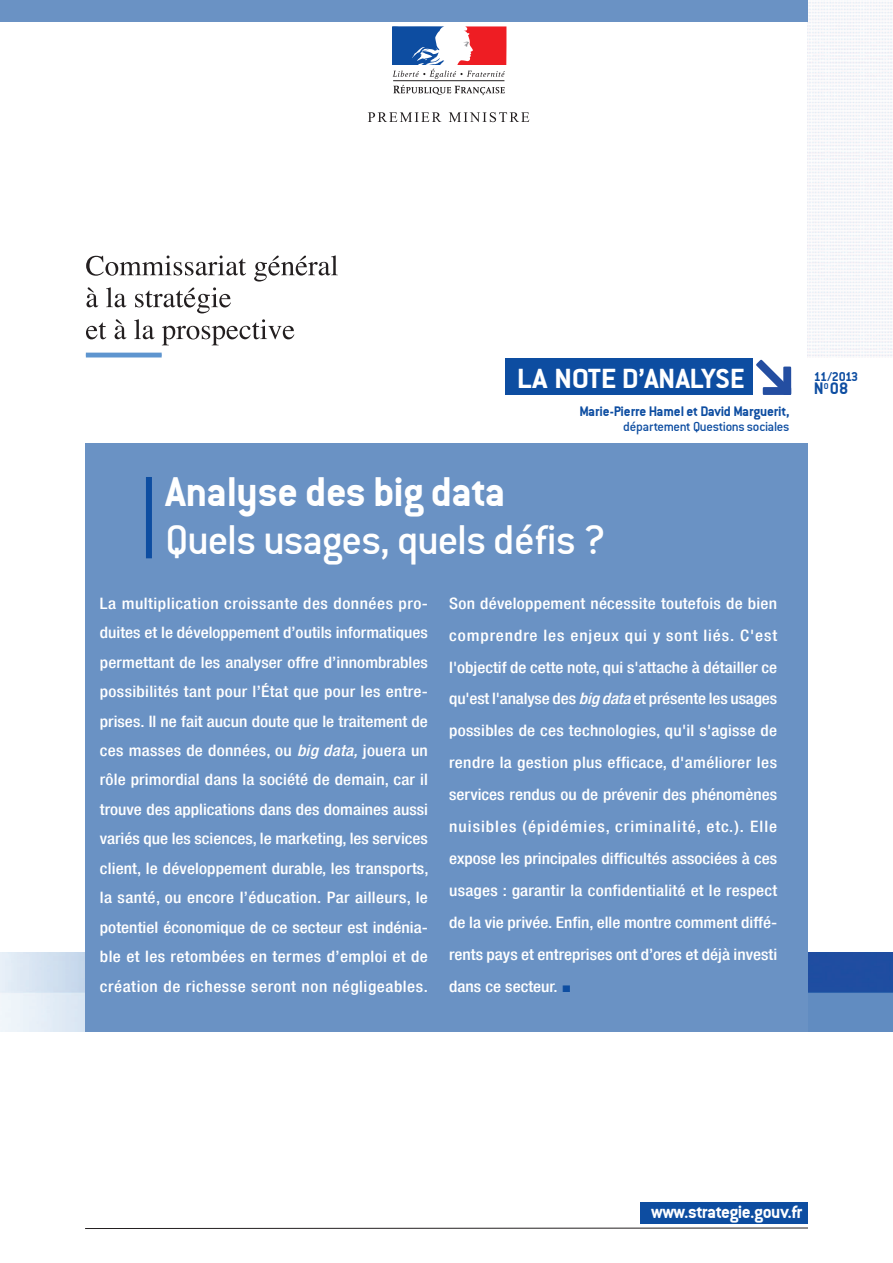
<style>
.page{position:relative;width:893px;height:1263px;background:#fff}
.page>*{position:absolute;margin:0;border:0;box-sizing:border-box;transform-origin:0 0}
.t1{font:45px "Conduit Md ITCTT Medium";letter-spacing:-.025em;color:#fff}
.t2{font:45px "Conduit ITCTT Bold";letter-spacing:-.01em;color:#fff}
.t3{font:30px "Conduit ITCTT Bold";letter-spacing:-.01em;color:#fff;scale:1.1 1}
.t4{font:19.5px "Conduit ITCTT Bold";letter-spacing:-.025em;color:#fff}
.t5{font:18.15px "Conduit ITCTT Bold";color:#0d4da1}
.t6{font:500 condensed 15.75px/29.4px "Helvetica Neue LT";letter-spacing:.01em;color:#fff;text-align:justify;scale:1.1 1}
.t7{font:15px "Conduit ITCTT Bold";letter-spacing:-.02em;color:#0d4da1}
.t8{font:14.25px "Conduit Md ITCTT Medium";letter-spacing:-.025em;color:#0d4da1}
.t9{font:13.95px "Conduit ITCTT Bold";letter-spacing:-.045em;color:#0d4da1}
.s1{font-style:italic}
.s2{font-family:"European Pi Three";font-weight:400;font-stretch:normal;font-size:15.45px;color:#0d4da1}
</style>
<div class="page">
<img style="left:0;top:952px;width:893px;height:79px">
<div style="left:85px;top:443px;width:723px;height:589px;background:#6a92c4"></div>
<div style="left:641px;top:1202px;width:167px;height:21px;background:#0d4da1"></div>
<svg style="left:85px;top:1227px;width:723px;height:2px"></svg>
<svg style="left:86px;top:255px;width:160px;height:21px"></svg>
<svg style="left:254px;top:255px;width:84px;height:27px"></svg>
<svg style="left:86px;top:287px;width:12px;height:20px"></svg>
<svg style="left:106px;top:287px;width:20px;height:20px"></svg>
<svg style="left:135px;top:287px;width:96px;height:26px"></svg>
<svg style="left:86px;top:322px;width:20px;height:17px"></svg>
<svg style="left:115px;top:319px;width:11px;height:20px"></svg>
<svg style="left:134px;top:319px;width:20px;height:20px"></svg>
<svg style="left:162px;top:319px;width:132px;height:26px"></svg>
<hr style="left:86px;top:353px;width:76px;height:4px;background:#5e95cf">
<svg style="left:393px;top:80px;width:112px;height:5px"></svg>
<svg style="left:368px;top:112px;width:73px;height:10px"></svg>
<svg style="left:449px;top:112px;width:80px;height:10px"></svg>
<svg style="left:393px;top:85px;width:112px;height:10px"></svg>
<hr style="left:393px;top:80px;width:111px;height:1px;background:#231f20">
<svg style="left:392px;top:27px;width:114px;height:52px"></svg>
<img style="left:808px;top:0;width:85px;height:357px">
<div style="left:0;top:0;width:808px;height:21px;background:#6a92c4"></div>
<div style="left:146px;top:477px;width:6px;height:81px;background:#0d4da1"></div>
<div style="left:506px;top:359px;width:247px;height:36px;background:#0d4da1"></div>
<svg style="left:756px;top:360px;width:35px;height:35px"></svg>
<h2 class="t3" style="left:517px;top:361px;width:209px">LA Note D’ANALyse</h2>
<p class="t7" style="left:579px;top:402px;width:212px">Marie-Pierre Hamel et David Marguerit,</p>
<p class="t8" style="left:623px;top:418px;width:168px">département Questions sociales</p>
<h1 class="t2" style="left:166px;top:465px;width:341px">Analyse des big data</h1>
<h1 class="t1" style="left:166px;top:512px;width:442px">Quels usages, quels défis ?</h1>
<p class="t6" style="left:100px;top:588px;width:300px">La multiplication croissante des données pro&shy;duites et le développement d’outils informatiques permettant de les analyser offre d’innombrables possibilités tant pour l’État que pour les entre&shy;prises. Il ne fait aucun doute que le traitement de ces masses de données, ou <span class="s1">big data,</span> jouera un rôle primordial dans la société de demain, car il trouve des applications dans des domaines aussi variés que les sciences, le marketing, les services client, le développement durable, les transports, la santé, ou encore l’éducation. Par ailleurs, le potentiel économique de ce secteur est indénia&shy;ble et les retombées en termes d’emploi et de création de richesse seront non négligeables.</p>
<p class="t6" style="left:449px;top:587px;width:300px;line-height:32px">Son développement nécessite toutefois de bien comprendre les enjeux qui y sont liés. C'est l'objectif de cette note, qui s'attache à détailler ce qu'est l'analyse des <span class="s1">big data</span> et présente les usages possibles de ces technologies, qu'il s'agisse de rendre la gestion plus efficace, d'améliorer les services rendus ou de prévenir des phénomènes nuisibles (épidémies, criminalité, etc.). Elle expose les principales difficultés associées à ces usages : garantir la confidentialité et le respect de la vie privée. Enfin, elle montre comment diffé&shy;rents pays et entreprises ont d’ores et déjà investi dans ce secteur. <span class="s2">g</span></p>
<p class="t9" style="left:814px;top:368px;width:46px">11/2013</p>
<p class="t5" style="left:814px;top:377px;width:36px">N<sup>o</sup> 08</p>
<p class="t4" style="left:651px;top:1200px;width:153px">www.strategie.gouv.fr</p>
</div>
